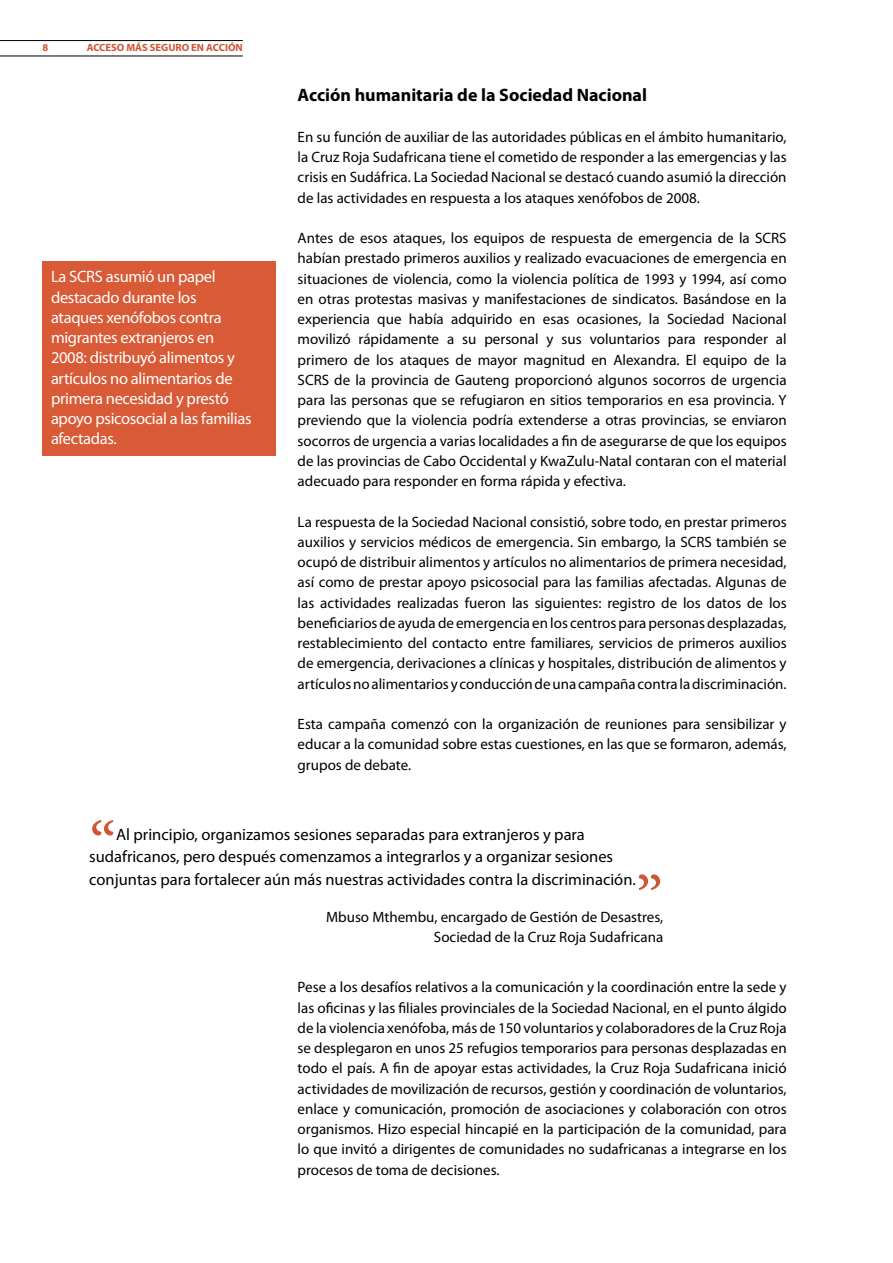
<style>
.page{position:relative;width:893px;height:1263px;background:#fff}
.page>*{position:absolute;margin:0;border:0;box-sizing:border-box;transform-origin:0 0}
.t1{font:67.5px "Minion Pro";color:#cf5533}
.t2{font:700 18px "Myriad Pro";color:#000}
.t3{font:16.5px/22.5px "Myriad Pro";color:#000}
.t4{font:16.5px/20.2px "Myriad Pro";letter-spacing:-.02em;color:#fff}
.t5{font:15px/20.2px "Myriad Pro";color:#000;text-align:justify}
.t6{font:700 10.5px "Myriad Pro";color:#cf5533}
</style>
<div class="page">
<hr style="left:0;top:40px;width:243px;height:1px;background:#000">
<hr style="left:0;top:56px;width:243px;height:1px;background:#000">
<div style="left:43px;top:261px;width:233px;height:195px;background:#d95a36"></div>
<p class="t6" style="left:43px;top:41px;width:7px">8</p>
<p class="t6" style="left:87px;top:41px;width:158px">ACCESO MÁS SEGURO EN ACCIÓN</p>
<p class="t4" style="left:51px;top:266px;width:202px">La SCRS asumió un papel destacado durante los ataques xenófobos contra migrantes extranjeros en<br>2008: distribuyó alimentos y artículos no alimentarios de primera necesidad y prestó apoyo psicosocial a las familias afectadas.</p>
<p class="t2" style="left:298px;top:83px;width:351px">Acción humanitaria de la Sociedad Nacional</p>
<p class="t5" style="left:298px;top:126px;width:490px">En su función de auxiliar de las autoridades públicas en el ámbito humanitario, la Cruz Roja Sudafricana tiene el cometido de responder a las emergencias y las crisis en Sudáfrica. La Sociedad Nacional se destacó cuando asumió la dirección de las actividades en respuesta a los ataques xenófobos de 2008.</p>
<p class="t5" style="left:298px;top:228px;width:491px">Antes de esos ataques, los equipos de respuesta de emergencia de la SCRS habían prestado primeros auxilios y realizado evacuaciones de emergencia en situaciones de violencia, como la violencia política de 1993 y 1994, así como en otras protestas masivas y manifestaciones de sindicatos. Basándose en la experiencia que había adquirido en esas ocasiones, la Sociedad Nacional movilizó rápidamente a su personal y sus voluntarios para responder al primero de los ataques de mayor magnitud en Alexandra. El equipo de la SCRS de la provincia de Gauteng proporcionó algunos socorros de urgencia para las personas que se refugiaron en sitios temporarios en esa provincia. Y previendo que la violencia podría extenderse a otras provincias, se enviaron socorros de urgencia a varias localidades a fin de asegurarse de que los equipos de las provincias de Cabo Occidental y KwaZulu-Natal contaran con el material adecuado para responder en forma rápida y efectiva.</p>
<p class="t5" style="left:298px;top:511px;width:491px">La respuesta de la Sociedad Nacional consistió, sobre todo, en prestar primeros auxilios y servicios médicos de emergencia. Sin embargo, la SCRS también se ocupó de distribuir alimentos y artículos no alimentarios de primera necesidad, así como de prestar apoyo psicosocial para las familias afectadas. Algunas de las actividades realizadas fueron las siguientes: registro de los datos de los beneficiarios de ayuda de emergencia en los centros para personas desplazadas, restablecimiento del contacto entre familiares, servicios de primeros auxilios de emergencia, derivaciones a clínicas y hospitales, distribución de alimentos y artículos no alimentarios y conducción de una campaña contra la discriminación.</p>
<p class="t5" style="left:298px;top:714px;width:490px">Esta campaña comenzó con la organización de reuniones para sensibilizar y educar a la comunidad sobre estas cuestiones, en las que se formaron, además, grupos de debate.</p>
<h1 class="t1" style="left:89px;top:801px;width:28px">“</h1>
<p class="t3" style="left:89px;top:823px;width:548px;text-indent:27px">Al principio, organizamos sesiones separadas para extranjeros y para sudafricanos, pero después comenzamos a integrarlos y a organizar sesiones conjuntas para fortalecer aún más nuestras actividades contra la discriminación.</p>
<p class="t5" style="left:326px;top:907px;width:339px">Mbuso Mthembu, encargado de Gestión de Desastres,</p>
<h1 class="t1" style="left:636px;top:855px;width:29px">”</h1>
<p class="t5" style="left:434px;top:927px;width:231px">Sociedad de la Cruz Roja Sudafricana</p>
<p class="t5" style="left:298px;top:977px;width:491px">Pese a los desafíos relativos a la comunicación y la coordinación entre la sede y las oficinas y las filiales provinciales de la Sociedad Nacional, en el punto álgido de la violencia xenófoba, más de 150 voluntarios y colaboradores de la Cruz Roja se desplegaron en unos 25 refugios temporarios para personas desplazadas en todo el país. A fin de apoyar estas actividades, la Cruz Roja Sudafricana inició actividades de movilización de recursos, gestión y coordinación de voluntarios, enlace y comunicación, promoción de asociaciones y colaboración con otros organismos. Hizo especial hincapié en la participación de la comunidad, para lo que invitó a dirigentes de comunidades no sudafricanas a integrarse en los procesos de toma de decisiones.</p>
</div>
